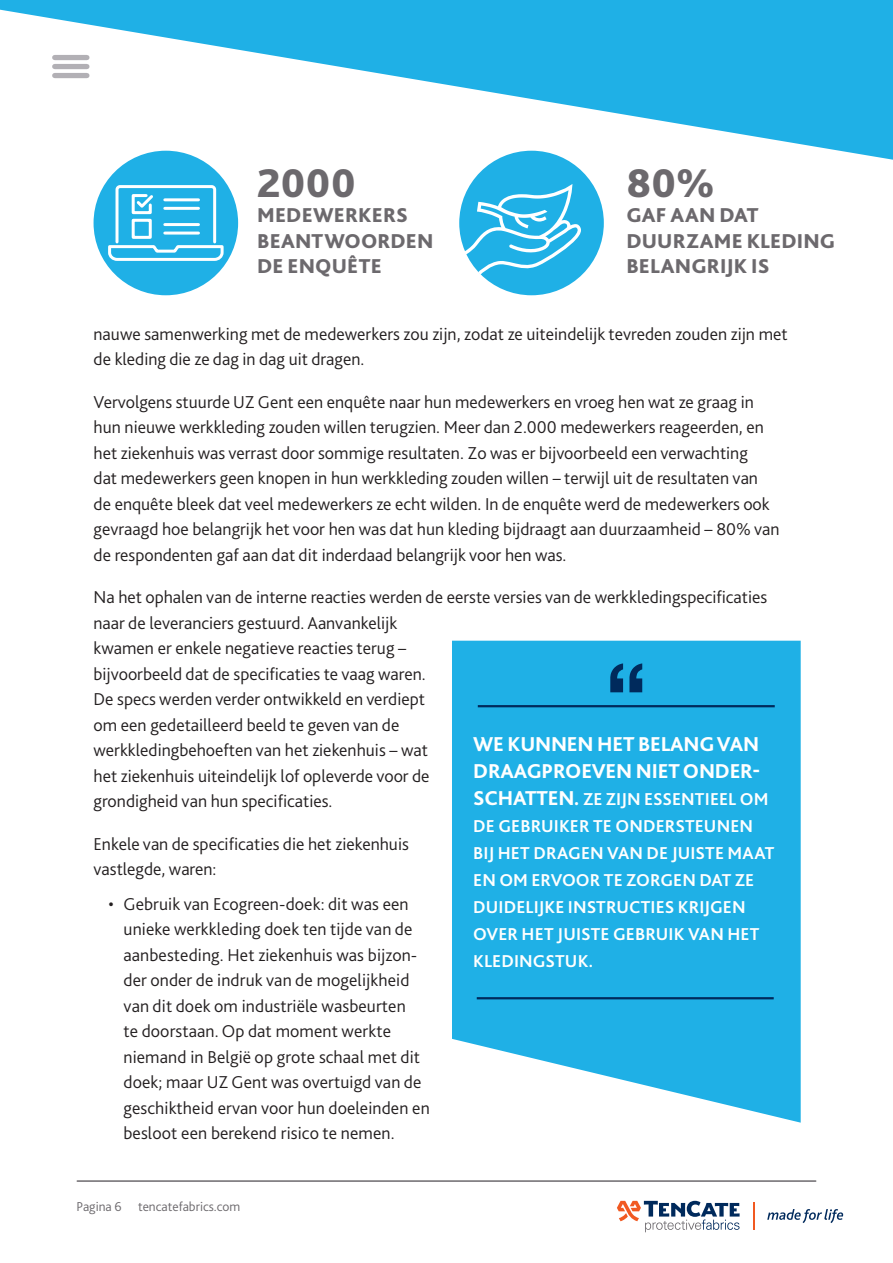
<style>
.page{position:relative;width:893px;height:1263px;background:#fff}
.page>*{position:absolute;margin:0;border:0;box-sizing:border-box;transform-origin:0 0}
.Body{font:800 42px "Bliss 2";letter-spacing:.01em;color:#6c696d}
.Body-2{font:800 21px/25.5px "Bliss 2";letter-spacing:.01em;color:#6c696d}
.Body-3{font:800 21px/27px "Bliss 2";letter-spacing:-.01em;color:#fff}
.Body-4{font:300 18px/25.5px "Bliss 2";color:#231f20}
.Body-5{font:700 18px/27px "Bliss 2";letter-spacing:.005em;color:#fff}
.Body_Bullets{font:300 13.5px "Bliss 2";color:#6c696d}
.s1{font-weight:800;font-size:21px}
</style>
<div class="page">
<svg style="left:0;top:0;width:893px;height:160px;fill:#1fb0e6"></svg>
<svg style="left:452px;top:641px;width:349px;height:482px;background:#33b6e8"></svg>
<svg style="left:610px;top:663px;width:32px;height:29px"></svg>
<hr style="left:478px;top:705px;width:297px;height:2px;background:#002a5c">
<hr style="left:477px;top:997px;width:297px;height:2px;background:#002a5c">
<div style="left:94px;top:151px;width:144px;height:144px;background:#1fb0e6;border-radius:50%"></div>
<div style="left:459px;top:151px;width:145px;height:144px;background:#1fb0e6;border-radius:50%"></div>
<svg style="left:464px;top:184px;width:117px;height:91px"></svg>
<svg style="left:108px;top:185px;width:116px;height:76px"></svg>
<div style="left:55px;top:55px;width:32px;height:5px;background:#b2b0b5"></div>
<div style="left:55px;top:64px;width:32px;height:5px;background:#b2b0b5"></div>
<div style="left:55px;top:73px;width:32px;height:5px;background:#b2b0b5"></div>
<hr style="left:77px;top:1180px;width:739px;height:2px;background:#6c696d">
<svg style="left:767px;top:1209px;width:76px;height:14px"></svg>
<svg style="left:617px;top:1201px;width:123px;height:31px"></svg>
<svg style="left:753px;top:1202px;width:1px;height:28px"></svg>
<p class="Body" style="left:257px;top:157px;width:100px">2000</p>
<p class="Body-2" style="left:257px;top:203px;width:178px">MEDEWERKERS<br>BEANTWOORDEN<br>DE ENQUÊTE</p>
<p class="Body" style="left:626px;top:157px;width:90px">80%</p>
<p class="Body-2" style="left:626px;top:203px;width:210px">GAF AAN DAT<br>DUURZAME KLEDING<br>BELANGRIJK IS</p>
<p class="Body-4" style="left:94px;top:321px;width:696px">nauwe samenwerking met de medewerkers zou zijn, zodat ze uiteindelijk tevreden zouden zijn met de kleding die ze dag in dag uit dragen.</p>
<p class="Body-4" style="left:94px;top:389px;width:688px">Vervolgens stuurde UZ Gent een enquête naar hun medewerkers en vroeg hen wat ze graag in hun nieuwe werkkleding zouden willen terugzien. Meer dan 2.000 medewerkers reageerden, en het ziekenhuis was verrast door sommige resultaten. Zo was er bijvoorbeeld een verwachting<br>dat medewerkers geen knopen in hun werkkleding zouden willen – terwijl uit de resultaten van de enquête bleek dat veel medewerkers ze echt wilden. In de enquête werd de medewerkers ook gevraagd hoe belangrijk het voor hen was dat hun kleding bijdraagt aan duurzaamheid – 80% van de respondenten gaf aan dat dit inderdaad belangrijk voor hen was.</p>
<p class="Body-4" style="left:94px;top:585px;width:675px">Na het ophalen van de interne reacties werden de eerste versies van de werkkledingspecificaties naar de leveranciers gestuurd. Aanvankelijk<br>kwamen er enkele negatieve reacties terug –<br>bijvoorbeeld dat de specificaties te vaag waren.<br>De specs werden verder ontwikkeld en verdiept<br>om een gedetailleerd beeld te geven van de<br>werkkledingbehoeften van het ziekenhuis – wat<br>het ziekenhuis uiteindelijk lof opleverde voor de<br>grondigheid van hun specificaties.</p>
<p class="Body-4" style="left:94px;top:831px;width:317px">Enkele van de specificaties die het ziekenhuis vastlegde, waren:</p>
<p class="Body-4" style="left:124px;top:891px;width:308px;text-indent:-15px">• Gebruik van Ecogreen-doek: dit was een unieke werkkleding doek ten tijde van de aanbesteding. Het ziekenhuis was bijzon&shy;der onder de indruk van de mogelijkheid van dit doek om industriële wasbeurten<br>te doorstaan. Op dat moment werkte niemand in België op grote schaal met dit doek; maar UZ Gent was overtuigd van de geschiktheid ervan voor hun doeleinden en besloot een berekend risico te nemen.</p>
<p class="Body-3" style="left:473px;top:731px;width:288px">WE KUNNEN HET BELANG VAN<br>DRAAGPROEVEN NIET ONDER-</p>
<p class="Body-5" style="left:473px;top:786px;width:303px"><span class="s1">SCHATTEN.</span> ZE ZIJN ESSENTIEEL OM<br>DE GEBRUIKER TE ONDERSTEUNEN<br>BIJ HET DRAGEN VAN DE JUISTE MAAT<br>EN OM ERVOOR TE ZORGEN DAT ZE<br>DUIDELIJKE INSTRUCTIES KRIJGEN<br>OVER HET JUISTE GEBRUIK VAN HET<br>KLEDINGSTUK.</p>
<p class="Body_Bullets" style="left:76px;top:1198px;width:47px">Pagina 6</p>
<p class="Body_Bullets" style="left:138px;top:1198px;width:104px">tencatefabrics.com</p>
</div>
